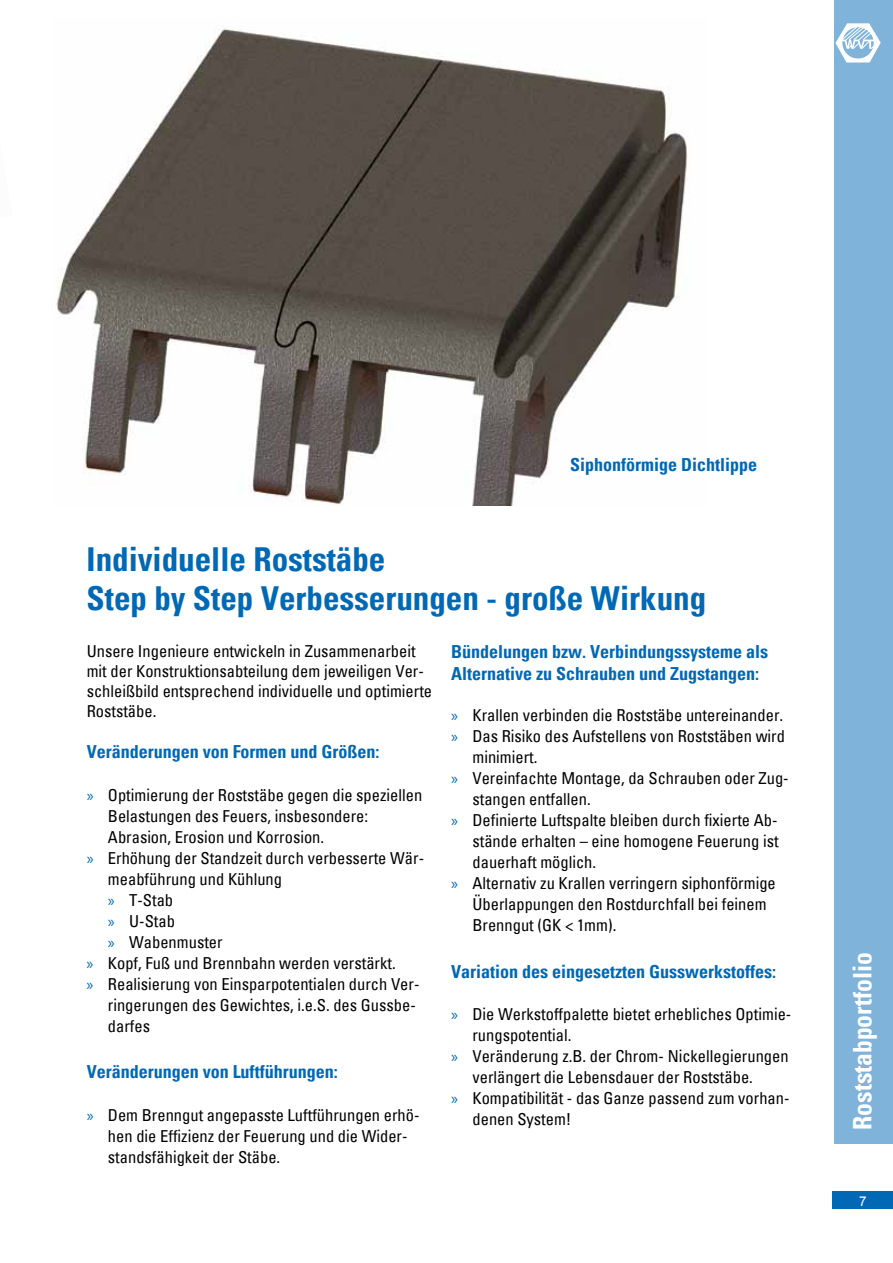
<style>
.page{position:relative;width:893px;height:1263px;background:#fff}
.page>*{position:absolute;margin:0;border:0;box-sizing:border-box;transform-origin:0 0}
.t1{font:700 condensed 33px/39.6px "Univers";color:#0068b4}
.t2{font:700 condensed 25.5px "Univers";color:#fff}
.t3{font:700 condensed 18px/21.6px "Univers";color:#0068b4}
.t4{font:condensed 16.5px/19.8px "Univers";color:#000}
.t5{font:13.5px "Arial";color:#fff}
.s1{font-family:"Myriad Pro";font-stretch:normal;color:#0068b4}
</style>
<div class="page">
<div style="left:832px;top:1192px;width:61px;height:17px;background:#0068b4"></div>
<div style="left:835px;top:0;width:58px;height:1144px;background:#80b3d9"></div>
<svg style="left:835px;top:23px;width:46px;height:40px"></svg>
<img style="left:56px;top:26px;width:632px;height:479px">
<p class="t3" style="left:570px;top:454px;width:189px">Siphonförmige Dichtlippe</p>
<h1 class="t1" style="left:87px;top:539px;width:621px">Individuelle Roststäbe<br>Step by Step Verbesserungen - große Wirkung</h1>
<p class="t4" style="left:87px;top:641px;width:347px">Unsere Ingenieure entwickeln in Zusammenarbeit mit der Konstruktionsabteilung dem jeweiligen Ver&shy;schleißbild entsprechend individuelle und optimierte Roststäbe.</p>
<p class="t3" style="left:87px;top:741px;width:294px">Veränderungen von Formen und Größen:</p>
<p class="t4" style="left:87px;top:784px;width:337px"><span class="s1">»</span> Optimierung der Roststäbe gegen die speziellen</p>
<p class="t4" style="left:108px;top:805px;width:262px">Belastungen des Feuers, insbesondere:</p>
<p class="t4" style="left:108px;top:826px;width:218px">Abrasion, Erosion und Korrosion.</p>
<p class="t4" style="left:87px;top:847px;width:339px"><span class="s1">»</span> Erhöhung der Standzeit durch verbesserte Wär-</p>
<p class="t4" style="left:108px;top:868px;width:176px">meabführung und Kühlung</p>
<p class="t4" style="left:108px;top:889px;width:67px"><span class="s1">»</span> T-Stab</p>
<p class="t4" style="left:108px;top:910px;width:69px"><span class="s1">»</span> U-Stab</p>
<p class="t4" style="left:108px;top:931px;width:116px"><span class="s1">»</span> Wabenmuster</p>
<p class="t4" style="left:87px;top:952px;width:311px"><span class="s1">»</span> Kopf, Fuß und Brennbahn werden verstärkt.</p>
<p class="t4" style="left:87px;top:973px;width:334px"><span class="s1">»</span> Realisierung von Einsparpotentialen durch Ver-</p>
<p class="t4" style="left:108px;top:994px;width:309px">ringerungen des Gewichtes, i.e.S. des Gussbe-</p>
<p class="t4" style="left:108px;top:1015px;width:44px">darfes</p>
<p class="t3" style="left:87px;top:1061px;width:252px">Veränderungen von Luftführungen:</p>
<p class="t4" style="left:108px;top:1104px;width:313px;line-height:21px;text-indent:-21px"><span class="s1">»</span> Dem Brenngut angepasste Luftführungen erhö&shy;hen die Effizienz der Feuerung und die Wider&shy;standsfähigkeit der Stäbe.</p>
<p class="t3" style="left:451px;top:641px;width:318px">Bündelungen bzw. Verbindungssysteme als<br>Alternative zu Schrauben und Zugstangen:</p>
<p class="t4" style="left:451px;top:704px;width:333px"><span class="s1">»</span> Krallen verbinden die Roststäbe untereinander.</p>
<p class="t4" style="left:451px;top:725px;width:335px"><span class="s1">»</span> Das Risiko des Aufstellens von Roststäben wird</p>
<p class="t4" style="left:472px;top:746px;width:67px">minimiert.</p>
<p class="t4" style="left:451px;top:767px;width:339px"><span class="s1">»</span> Vereinfachte Montage, da Schrauben oder Zug-</p>
<p class="t4" style="left:472px;top:788px;width:120px">stangen entfallen.</p>
<p class="t4" style="left:451px;top:809px;width:328px"><span class="s1">»</span> Definierte Luftspalte bleiben durch fixierte Ab-</p>
<p class="t4" style="left:472px;top:831px;width:308px">stände erhalten – eine homogene Feuerung ist</p>
<p class="t4" style="left:472px;top:852px;width:125px">dauerhaft möglich.</p>
<p class="t4" style="left:451px;top:873px;width:326px"><span class="s1">»</span> Alternativ zu Krallen verringern siphonförmige</p>
<p class="t4" style="left:472px;top:894px;width:296px">Überlappungen den Rostdurchfall bei feinem</p>
<p class="t4" style="left:472px;top:915px;width:145px">Brenngut (GK &lt; 1mm).</p>
<p class="t3" style="left:451px;top:960px;width:326px">Variation des eingesetzten Gusswerkstoffes:</p>
<p class="t4" style="left:451px;top:1004px;width:342px"><span class="s1">»</span> Die Werkstoffpalette bietet erhebliches Optimie-</p>
<p class="t4" style="left:472px;top:1025px;width:100px">rungspotential.</p>
<p class="t4" style="left:451px;top:1046px;width:339px"><span class="s1">»</span> Veränderung z.B. der Chrom- Nickellegierungen</p>
<p class="t4" style="left:472px;top:1067px;width:282px">verlängert die Lebensdauer der Roststäbe.</p>
<p class="t4" style="left:451px;top:1088px;width:340px"><span class="s1">»</span> Kompatibilität - das Ganze passend zum vorhan-</p>
<p class="t4" style="left:472px;top:1109px;width:100px">denen System!</p>
<h2 class="t2" style="left:847px;top:1130px;width:179px;rotate:-90deg">Roststabportfolio</h2>
<p class="t5" style="left:859px;top:1193px;width:9px">7</p>
</div>
